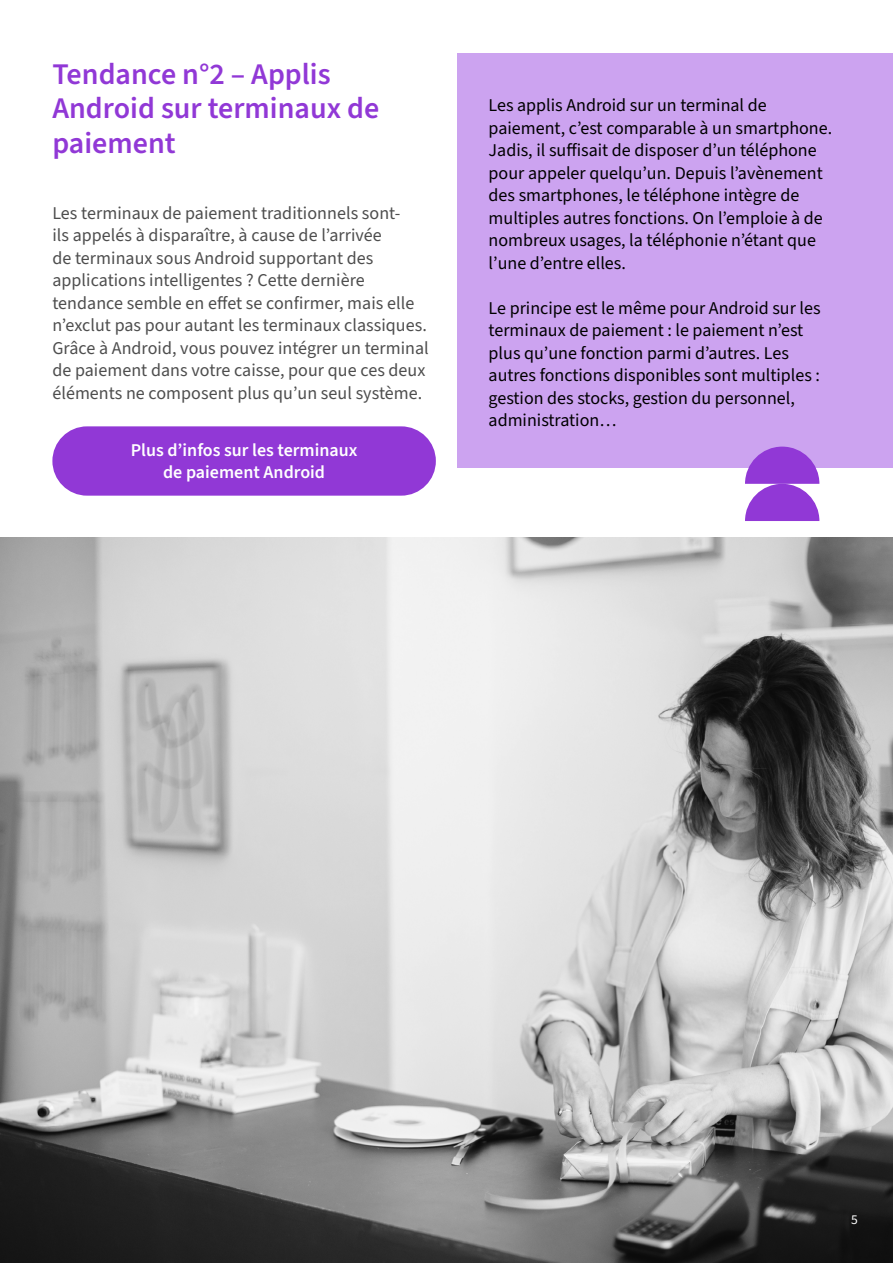
<style>
.page{position:relative;width:893px;height:1263px;background:#fff}
.page>*{position:absolute;margin:0;border:0;box-sizing:border-box;transform-origin:0 0}
.t1{font:600 30px/34.5px "Source Sans 3";color:#9138d6}
.t2{font:18px/22.5px "Source Sans 3";color:#000}
.t3{font:18px/22.5px "Source Sans 3";letter-spacing:.005em;color:#4d4d4d}
.t4{font:600 18px/22.5px "Source Sans 3";color:#fff;text-align:center}
.t5{font:13.5px "Source Sans 3";color:#fff}
</style>
<div class="page">
<div style="left:457px;top:53px;width:436px;height:414px;background:#cca3f0"></div>
<img style="left:0;top:537px;width:893px;height:726px">
<div style="left:52px;top:426px;width:384px;height:70px;background:#9138d6;border-radius:35px"></div>
<svg style="left:745px;top:447px;width:74px;height:74px"></svg>
<h1 class="t1" style="left:52px;top:58px;width:328px">Tendance n°2 – Applis<br>Android sur terminaux de paiement</h1>
<p class="t3" style="left:52px;top:202px;width:378px">Les terminaux de paiement traditionnels sont-<br>ils appelés à disparaître, à cause de l’arrivée<br>de terminaux sous Android supportant des applications intelligentes ? Cette dernière tendance semble en effet se confirmer, mais elle n’exclut pas pour autant les terminaux classiques.<br>Grâce à Android, vous pouvez intégrer un terminal de paiement dans votre caisse, pour que ces deux éléments ne composent plus qu’un seul système.</p>
<p class="t4" style="left:131px;top:439px;width:228px">Plus d’infos sur les terminaux de paiement Android</p>
<p class="t2" style="left:489px;top:94px;width:345px">Les applis Android sur un terminal de paiement, c’est comparable à un smartphone.<br>Jadis, il suffisait de disposer d’un téléphone pour appeler quelqu’un. Depuis l’avènement des smartphones, le téléphone intègre de multiples autres fonctions. On l’emploie à de nombreux usages, la téléphonie n’étant que l’une d’entre elles.</p>
<p class="t2" style="left:489px;top:297px;width:334px">Le principe est le même pour Android sur les terminaux de paiement : le paiement n’est plus qu’une fonction parmi d’autres. Les autres fonctions disponibles sont multiples : gestion des stocks, gestion du personnel, administration…</p>
<p class="t5" style="left:851px;top:1210px;width:8px">5</p>
</div>
